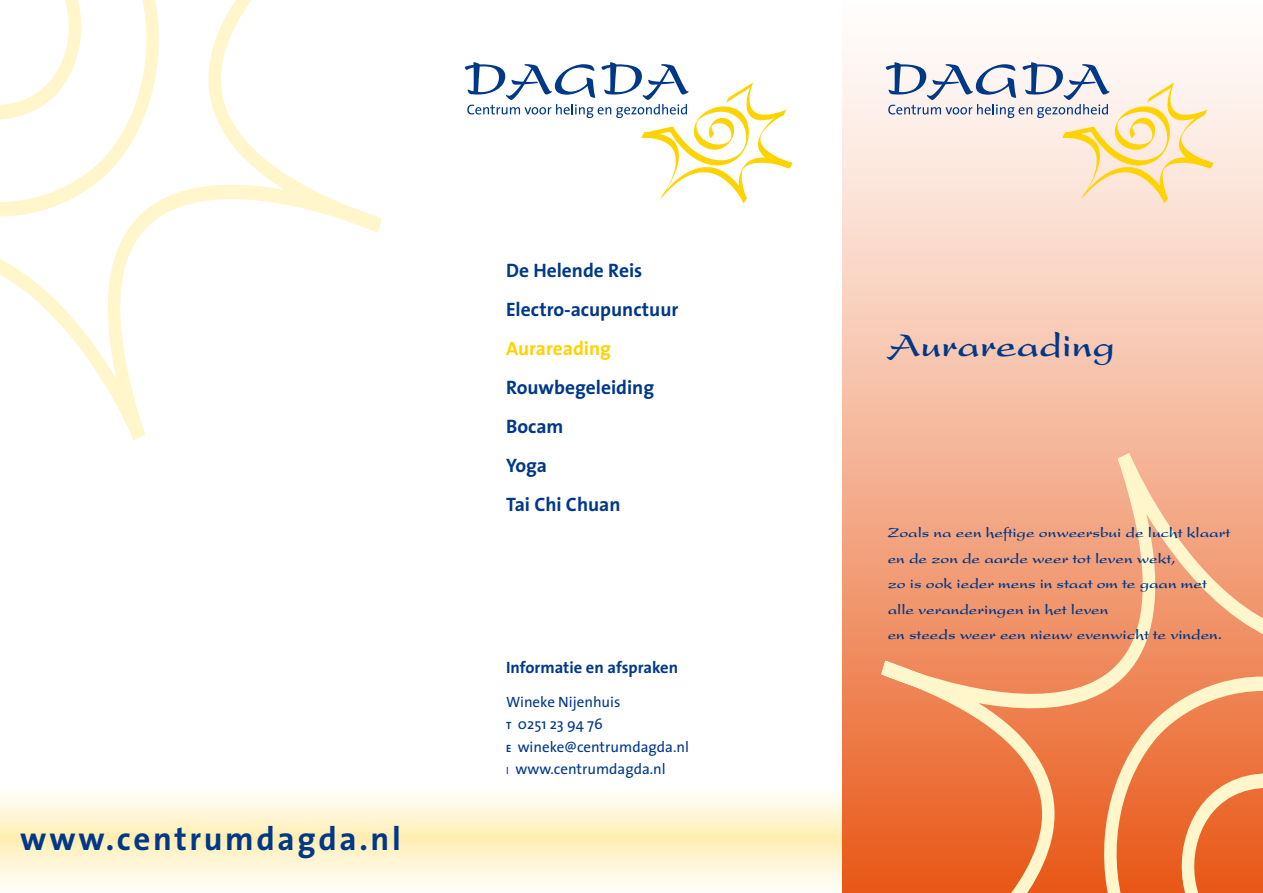
<style>
.page{position:relative;width:1263px;height:893px;background:#fff}
.page>*{position:absolute;margin:0;border:0;box-sizing:border-box;transform-origin:0 0}
.t1{font:700 36px "Present";color:#003888}
.t2{font:700 33px "The Sans";letter-spacing:.08em;color:#003888}
.t3{font:700 19.5px/39px "The Sans";color:#003888}
.t4{font:700 19.5px "The Sans";color:#ffd300}
.t5{font:700 16.5px "The Sans";color:#003888}
.t6{font:700 15px/25.5px "Present";color:#003888}
.t7{font:15px/22.5px "The Sans";color:#003888}
.s1{font-weight:700;font-size:10.5px}
.s2{font-size:10.5px}
</style>
<div class="page">
<svg style="left:0;top:796px;width:842px;height:93px;background:#fff5d5"></svg>
<div style="left:842px;top:0;width:421px;height:893px;background:linear-gradient(to bottom,#fff,#e95d1f)"></div>
<svg style="left:871px;top:427px;width:392px;height:466px;background:#f09568"></svg>
<svg style="left:886px;top:63px;width:327px;height:140px;background:#eee0d1"></svg>
<svg style="left:465px;top:62px;width:327px;height:141px"></svg>
<svg style="left:0;top:0;width:382px;height:440px"></svg>
<h2 class="t2" style="left:20px;top:811px;width:382px">www.centrumdagda.nl</h2>
<h3 class="t3" style="left:506px;top:250px;width:174px">De Helende Reis<br>Electro-acupunctuur</h3>
<h3 class="t4" style="left:506px;top:332px;width:107px">Aurareading</h3>
<h3 class="t3" style="left:506px;top:367px;width:150px">Rouwbegeleiding<br>Bocam<br>Yoga<br>Tai Chi Chuan</h3>
<p class="t5" style="left:506px;top:653px;width:174px">Informatie en afspraken</p>
<p class="t7" style="left:506px;top:690px;width:184px">Wineke Nijenhuis<br><span class="s1">t</span> 0251 23 94 76<br><span class="s1">e</span> wineke@centrumdagda.nl <span class="s2">i</span> www.centrumdagda.nl</p>
<h1 class="t1" style="left:888px;top:325px;width:229px">Aurareading</h1>
<p class="t6" style="left:888px;top:520px;width:344px">Zoals na een heftige onweersbui de lucht klaart en de zon de aarde weer tot leven wekt,<br>zo is ook ieder mens in staat om te gaan met alle veranderingen in het leven<br>en steeds weer een nieuw evenwicht te vinden.</p>
</div>
